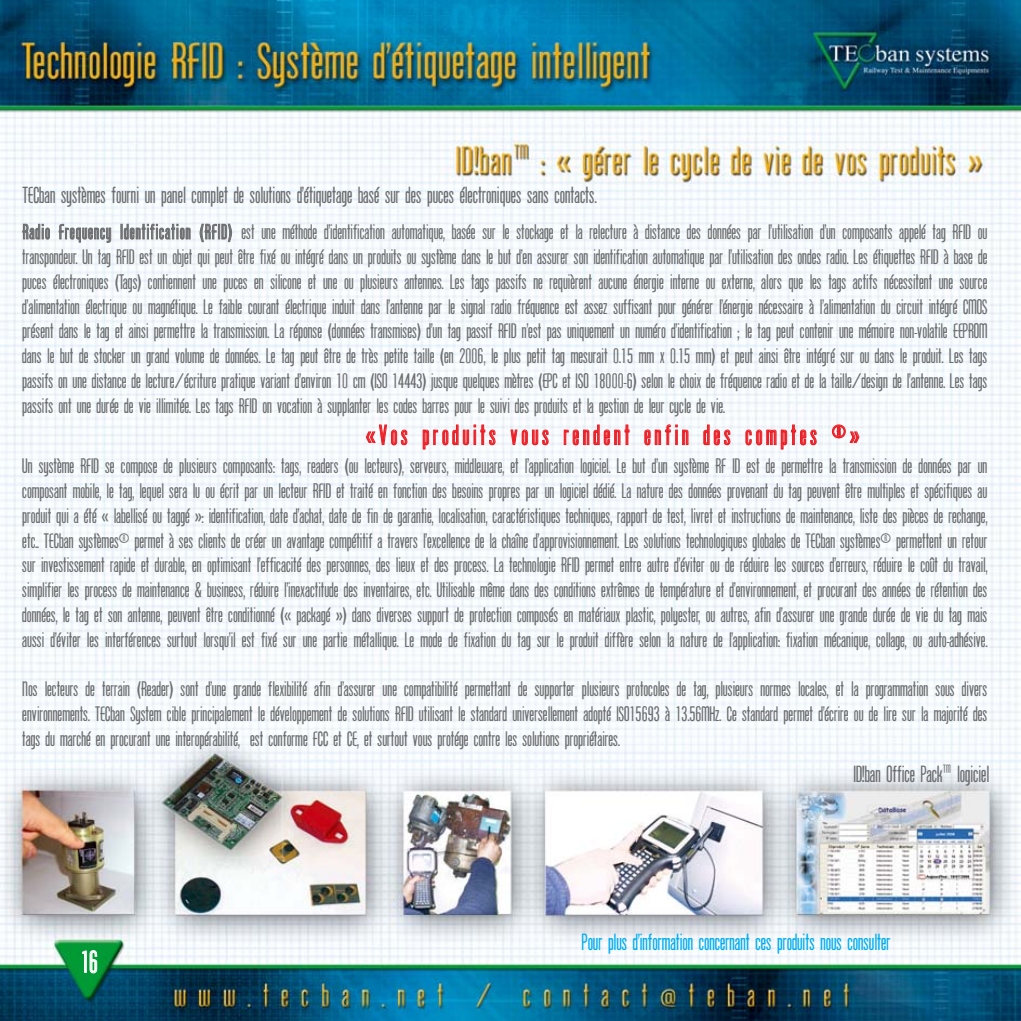
<style>
.page{position:relative;width:1021px;height:1021px;background:#fff}
.page>*{position:absolute;margin:0;border:0;box-sizing:border-box;transform-origin:0 0}
.t1{font:29.25px "Protege";color:#fff}
.t2{font:27px "Protege";letter-spacing:.15em;color:#ed1e25}
.t3{font:22.5px "Protege";color:#6c6e70}
.t4{font:22.5px "Protege";color:#00adef}
.t5{font:20.25px/24.8px "Protege";color:#6c6e70;text-align:justify}
</style>
<div class="page">
<img style="left:0;top:0;width:1020px;height:1020px">
<p class="t3" style="left:22px;top:187px;width:576px">TECban systèmes fourni un panel complet de solutions d’étiquetage basé sur des puces électroniques sans contacts.</p>
<p class="t5" style="left:22px;top:221px;width:966px">Radio Frequency Identification (RFID) est une méthode d’identification automatique, basée sur le stockage et la relecture à distance des données par l’utilisation d’un composants appelé tag RFID ou transpondeur. Un tag RFID est un objet qui peut être fixé ou intégré dans un produits ou système dans le but d’en assurer son identification automatique par l’utilisation des ondes radio. Les étiquettes RFID à base de puces électroniques (Tags) contiennent une puces en silicone et une ou plusieurs antennes. Les tags passifs ne requièrent aucune énergie interne ou externe, alors que les tags actifs nécessitent une source d’alimentation électrique ou magnétique. Le faible courant électrique induit dans l’antenne par le signal radio fréquence est assez suffisant pour générer l’énergie nécessaire à l’alimentation du circuit intégré CMOS présent dans le tag et ainsi permettre la transmission. La réponse (données transmises) d’un tag passif RFID n’est pas uniquement un numéro d’identification ; le tag peut contenir une mémoire non-volatile EEPROM dans le but de stocker un grand volume de données. Le tag peut être de très petite taille (en 2006, le plus petit tag mesurait 0.15 mm x 0.15 mm) et peut ainsi être intégré sur ou dans le produit. Les tags passifs on une distance de lecture/écriture pratique variant d’environ 10 cm (ISO 14443) jusque quelques mètres (EPC et ISO 18000-6) selon le choix de fréquence radio et de la taille/design de l’antenne. Les tags passifs ont une durée de vie illimitée. Les tags RFID on vocation à supplanter les codes barres pour le suivi des produits et la gestion de leur cycle de vie.</p>
<h2 class="t2" style="left:366px;top:425px;width:494px">«Vos produits vous rendent enfin des comptes ®»</h2>
<p class="t5" style="left:22px;top:455px;width:966px">Un système RFID se compose de plusieurs composants: tags, readers (ou lecteurs), serveurs, middleware, et l’application logiciel. Le but d’un système RF ID est de permettre la transmission de données par un composant mobile, le tag, lequel sera lu ou écrit par un lecteur RFID et traité en fonction des besoins propres par un logiciel dédié. La nature des données provenant du tag peuvent être multiples et spécifiques au produit qui a été « labellisé ou taggé »: identification, date d’achat, date de fin de garantie, localisation, caractéristiques techniques, rapport de test, livret et instructions de maintenance, liste des pièces de rechange, etc.. TECban systèmes® permet à ses clients de créer un avantage compétitif a travers l’excellence de la chaîne d’approvisionnement. Les solutions technologiques globales de TECban systèmes® permettent un retour sur investissement rapide et durable, en optimisant l’efficacité des personnes, des lieux et des process. La technologie RFID permet entre autre d’éviter ou de réduire les sources d’erreurs, réduire le coût du travail, simplifier les process de maintenance &amp; business, réduire l’inexactitude des inventaires, etc. Utilisable même dans des conditions extrêmes de température et d’environnement, et procurant des années de rétention des données, le tag et son antenne, peuvent être conditionné (« packagé ») dans diverses support de protection composés en matériaux plastic, polyester, ou autres, afin d’assurer une grande durée de vie du tag mais aussi d’éviter les interférences surtout lorsqu’il est fixé sur une partie métallique. Le mode de fixation du tag sur le produit diffère selon la nature de l’application: fixation mécanique, collage, ou auto-adhésive.</p>
<p class="t5" style="left:22px;top:678px;width:966px">Nos lecteurs de terrain (Reader) sont d’une grande flexibilité afin d’assurer une compatibilité permettant de supporter plusieurs protocoles de tag, plusieurs normes locales, et la programmation sous divers environnements. TECban System cible principalement le développement de solutions RFID utilisant le standard universellement adopté ISO15693 à 13.56MHz. Ce standard permet d’écrire ou de lire sur la majorité des tags du marché en procurant une interopérabilité, est conforme FCC et CE, et surtout vous protége contre les solutions propriétaires.</p>
<h1 class="t1" style="left:81px;top:951px;width:19px">16</h1>
<p class="t3" style="left:853px;top:765px;width:137px">ID!ban Office Pack™ logiciel</p>
<p class="t4" style="left:582px;top:933px;width:310px">Pour plus d’information concernant ces produits nous consulter</p>
</div>
